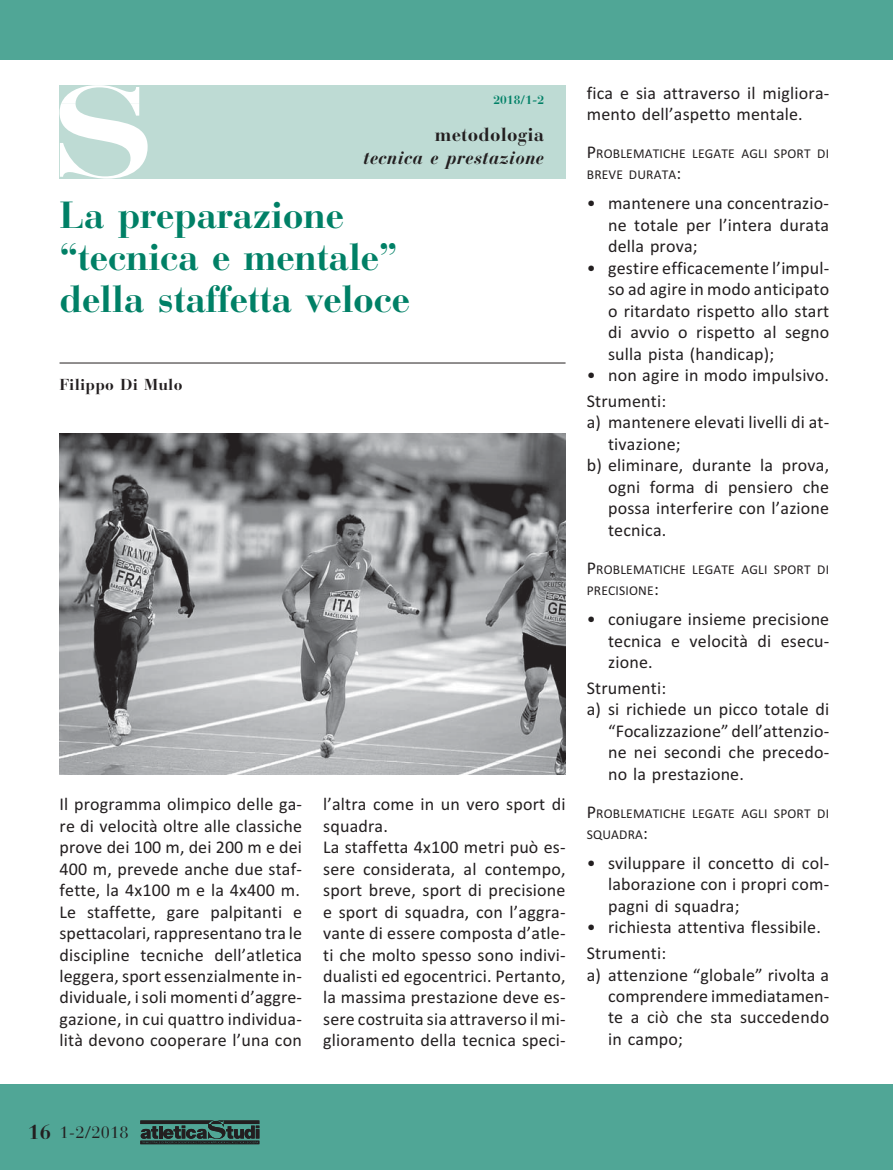
<style>
.page{position:relative;width:893px;height:1170px;background:#fff}
.page>*{position:absolute;margin:0;border:0;box-sizing:border-box;transform-origin:0 0}
.t1{font:700 37.5px/42px "Bauer Bodoni";letter-spacing:-.015em;color:#008066}
.t2{font:italic 700 18.75px "Bauer Bodoni";letter-spacing:.01em;color:#231f20}
.t3{font:700 18.75px "Bauer Bodoni";letter-spacing:.01em;color:#231f20}
.t4{font:18px/21.5px "Calibri";letter-spacing:.01em;color:#231f20;text-align:justify}
.t5{font:16.5px "Bauer Bodoni";color:#231f20}
.t6{font:700 15.75px "Bauer Bodoni";letter-spacing:.01em;color:#231f20}
.t7{font:13.5px/21.5px "Calibri";letter-spacing:.015em;color:#231f20}
.t8{font:700 12px "Bauer Bodoni";color:#008066}
.s1{font-size:18px}
.s2{font-weight:700;font-size:20.25px}
</style>
<div class="page">
<hr style="left:60px;top:362px;width:506px;height:1px;background:#231f20">
<div style="left:0;top:1084px;width:893px;height:85px;background:#50a696"></div>
<div style="left:0;top:0;width:893px;height:60px;background:#50a696"></div>
<svg style="left:140px;top:1120px;width:119px;height:24px"></svg>
<div style="left:60px;top:85px;width:506px;height:94px;background:#bedbd4"></div>
<svg style="left:60px;top:85px;width:88px;height:94px"></svg>
<img style="left:60px;top:434px;width:506px;height:340px">
<p class="t8" style="left:493px;top:95px;width:52px">2018/1-2</p>
<p class="t3" style="left:435px;top:127px;width:111px">metodologia</p>
<p class="t2" style="left:364px;top:150px;width:182px">tecnica e prestazione</p>
<h1 class="t1" style="left:60px;top:198px;width:352px">La preparazione “tecnica e mentale” della staffetta veloce</h1>
<p class="t6" style="left:60px;top:378px;width:124px">Filippo Di Mulo</p>
<p class="t4" style="left:60px;top:795px;width:244px">Il programma olimpico delle ga&shy;re di velocità oltre alle classiche prove dei 100 m, dei 200 m e dei 400 m, prevede anche due staf&shy;fette, la 4x100 m e la 4x400 m.<br>Le staffette, gare palpitanti e spettacolari, rappresentano tra le discipline tecniche dell’atletica leggera, sport essenzialmente in&shy;dividuale, i soli momenti d’aggre - ga zione, in cui quattro individua - lità devono cooperare l’una con</p>
<p class="t4" style="left:323px;top:795px;width:244px;text-align:left">l’altra come in un vero sport di squadra.<br>La staffetta 4x100 metri può es&shy;sere considerata, al contempo, sport breve, sport di precisione e sport di squadra, con l’ag gra - vante di essere composta d’atle - ti che molto spesso sono indivi&shy;dualisti ed egocentrici. Pertanto, la massima prestazione deve es&shy;sere costruita sia attraverso il mi&shy;glioramento della tecnica speci-</p>
<p class="t4" style="left:587px;top:83px;width:244px">fica e sia attraverso il migliora&shy;mento dell’aspetto mentale.</p>
<p class="t7" style="left:587px;top:144px;width:244px"><span class="s1">P</span>ROBLEMATICHE LEGATE AGLI SPORT DI<br>BREVE DURATA<span class="s1">:</span></p>
<p class="t4" style="left:608px;top:194px;width:223px;text-indent:-21px">• mantenere una concentrazio&shy;ne totale per l’intera durata della prova;</p>
<p class="t4" style="left:608px;top:258px;width:223px;text-indent:-21px">• gestire efficacemente l’im pul - so ad agire in modo anticipato o ritardato rispetto allo start di avvio o rispetto al segno sulla pista (handicap);</p>
<p class="t4" style="left:587px;top:364px;width:244px;line-height:25.7px">• non agire in modo impulsivo.<br>Strumenti:</p>
<p class="t4" style="left:587px;top:413px;width:244px">a) mantenere elevati livelli di at-</p>
<p class="t4" style="left:608px;top:434px;width:74px">tivazione;</p>
<p class="t4" style="left:587px;top:456px;width:244px">b) eliminare, durante la prova,</p>
<p class="t4" style="left:608px;top:477px;width:223px">ogni forma di pensiero che</p>
<p class="t4" style="left:608px;top:499px;width:223px">possa interferire con l’azione</p>
<p class="t4" style="left:608px;top:520px;width:60px">tecnica.</p>
<p class="t7" style="left:587px;top:559px;width:244px"><span class="s1">P</span>ROBLEMATICHE LEGATE AGLI SPORT DI<br>PRECISIONE<span class="s1">:</span></p>
<p class="t4" style="left:608px;top:609px;width:223px;text-indent:-21px">• coniugare insieme precisione tecnica e velocità di esecu&shy;zione.</p>
<p class="t4" style="left:587px;top:678px;width:81px">Strumenti:</p>
<p class="t4" style="left:587px;top:700px;width:244px">a) si richiede un picco totale di</p>
<p class="t4" style="left:608px;top:721px;width:223px">“Focalizzazione” dell’attenzio -</p>
<p class="t4" style="left:608px;top:742px;width:223px">ne nei secondi che precedo-</p>
<p class="t4" style="left:608px;top:764px;width:137px">no la prestazione.</p>
<p class="t7" style="left:587px;top:803px;width:244px"><span class="s1">P</span>ROBLEMATICHE LEGATE AGLI SPORT DI<br>SQUADRA<span class="s1">:</span></p>
<p class="t4" style="left:608px;top:853px;width:223px;text-indent:-21px">• sviluppare il concetto di col&shy;laborazione con i propri com&shy;pagni di squadra;</p>
<p class="t4" style="left:587px;top:915px;width:236px;line-height:25.7px">• richiesta attentiva flessibile.<br>Strumenti:</p>
<p class="t4" style="left:608px;top:965px;width:223px;text-indent:-21px">a) attenzione “globale” rivolta a comprendere immediatamen&shy;te a ciò che sta succedendo in campo;</p>
<p class="t5" style="left:28px;top:1125px;width:102px"><span class="s2">16</span> 1-2/2018</p>
</div>
